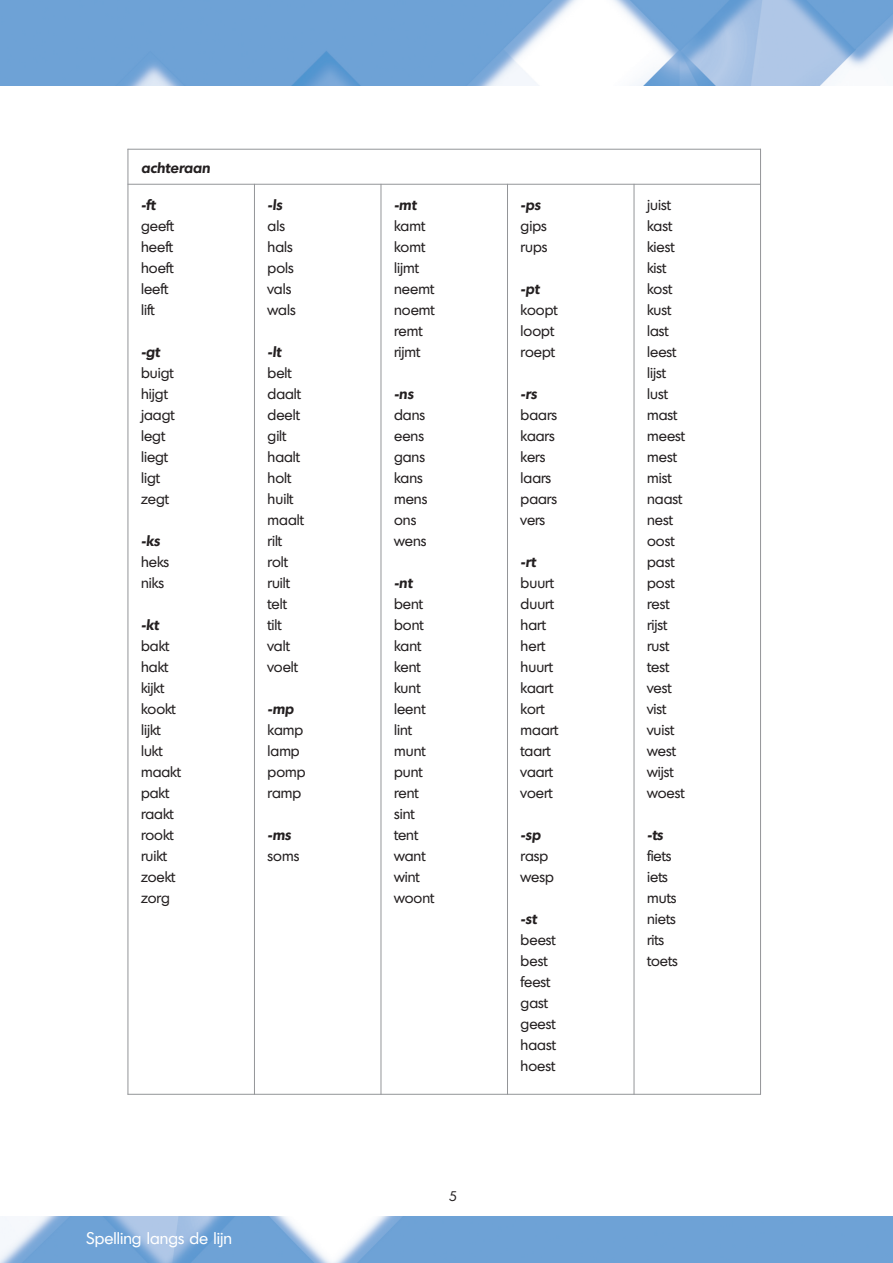
<style>
.page{position:relative;width:893px;height:1263px;background:#fff}
.page>*{position:absolute;margin:0;border:0;box-sizing:border-box;transform-origin:0 0}
.t1{font:16.5px "Montreal";color:#fff}
.t2{font:15px/21px "Montreal";color:#231f20}
.t3{font:italic 600 15px "Montreal";color:#231f20}
.t4{font:13.5px "Montreal";color:#231f20}
</style>
<div class="page">
<img style="left:0;top:0;width:893px;height:85px">
<img style="left:0;top:1216px;width:893px;height:47px">
<hr style="left:128px;top:149px;width:1px;height:946px;background:#939598">
<hr style="left:254px;top:184px;width:1px;height:911px;background:#939598">
<hr style="left:381px;top:184px;width:1px;height:911px;background:#939598">
<hr style="left:507px;top:184px;width:1px;height:911px;background:#939598">
<hr style="left:634px;top:184px;width:1px;height:911px;background:#939598">
<hr style="left:760px;top:149px;width:1px;height:946px;background:#939598">
<hr style="left:128px;top:149px;width:633px;height:1px;background:#939598">
<hr style="left:128px;top:184px;width:633px;height:1px;background:#939598">
<hr style="left:128px;top:1094px;width:633px;height:1px;background:#939598">
<p class="t3" style="left:141px;top:157px;width:71px">achteraan</p>
<p class="t3" style="left:141px;top:195px;width:16px">-ft</p>
<p class="t2" style="left:141px;top:215px;width:34px">geeft heeft hoeft leeft lift</p>
<p class="t3" style="left:141px;top:342px;width:20px">-gt</p>
<p class="t2" style="left:141px;top:362px;width:35px">buigt hijgt jaagt legt liegt ligt zegt</p>
<p class="t3" style="left:141px;top:531px;width:20px">-ks</p>
<p class="t2" style="left:141px;top:551px;width:30px">heks niks</p>
<p class="t3" style="left:141px;top:615px;width:19px">-kt</p>
<p class="t2" style="left:141px;top:635px;width:41px">bakt hakt kijkt kookt lijkt lukt maakt pakt raakt rookt ruikt zoekt zorg</p>
<p class="t3" style="left:268px;top:195px;width:16px">-ls</p>
<p class="t2" style="left:268px;top:215px;width:30px">als hals pols vals wals</p>
<p class="t3" style="left:268px;top:342px;width:15px">-lt</p>
<p class="t2" style="left:268px;top:362px;width:38px">belt daalt deelt gilt haalt holt huilt maalt rilt rolt ruilt telt tilt valt voelt</p>
<p class="t3" style="left:268px;top:699px;width:28px">-mp</p>
<p class="t2" style="left:268px;top:719px;width:40px">kamp lamp pomp ramp</p>
<p class="t3" style="left:268px;top:825px;width:25px">-ms</p>
<p class="t2" style="left:268px;top:845px;width:33px">soms</p>
<p class="t1" style="left:87px;top:1227px;width:147px">Spelling langs de lijn</p>
<p class="t3" style="left:394px;top:195px;width:24px">-mt</p>
<p class="t2" style="left:394px;top:215px;width:42px">kamt komt lijmt neemt noemt remt rijmt</p>
<p class="t3" style="left:394px;top:384px;width:21px">-ns</p>
<p class="t2" style="left:394px;top:404px;width:35px">dans eens gans kans mens ons wens</p>
<p class="t3" style="left:394px;top:573px;width:20px">-nt</p>
<p class="t2" style="left:394px;top:593px;width:42px">bent bont kant kent kunt leent lint munt punt rent sint tent want wint woont</p>
<p class="t4" style="left:449px;top:1188px;width:9px">5</p>
<p class="t3" style="left:521px;top:195px;width:22px">-ps</p>
<p class="t2" style="left:521px;top:215px;width:28px">gips rups</p>
<p class="t3" style="left:521px;top:279px;width:20px">-pt</p>
<p class="t2" style="left:521px;top:299px;width:38px">koopt loopt roept</p>
<p class="t3" style="left:521px;top:384px;width:18px">-rs</p>
<p class="t2" style="left:521px;top:404px;width:38px">baars kaars kers laars paars vers</p>
<p class="t3" style="left:521px;top:552px;width:17px">-rt</p>
<p class="t2" style="left:521px;top:572px;width:39px">buurt duurt hart hert huurt kaart kort maart taart vaart voert</p>
<p class="t3" style="left:521px;top:825px;width:22px">-sp</p>
<p class="t2" style="left:521px;top:845px;width:35px">rasp wesp</p>
<p class="t3" style="left:521px;top:909px;width:18px">-st</p>
<p class="t2" style="left:521px;top:929px;width:37px">beest best feest gast geest haast hoest</p>
<p class="t2" style="left:647px;top:194px;width:39px">juist kast kiest kist kost kust last leest lijst lust mast meest mest mist naast nest oost past post rest rijst rust test vest vist vuist west wijst woest</p>
<p class="t3" style="left:647px;top:825px;width:18px">-ts</p>
<p class="t2" style="left:647px;top:845px;width:32px">fiets iets muts niets rits toets</p>
</div>
